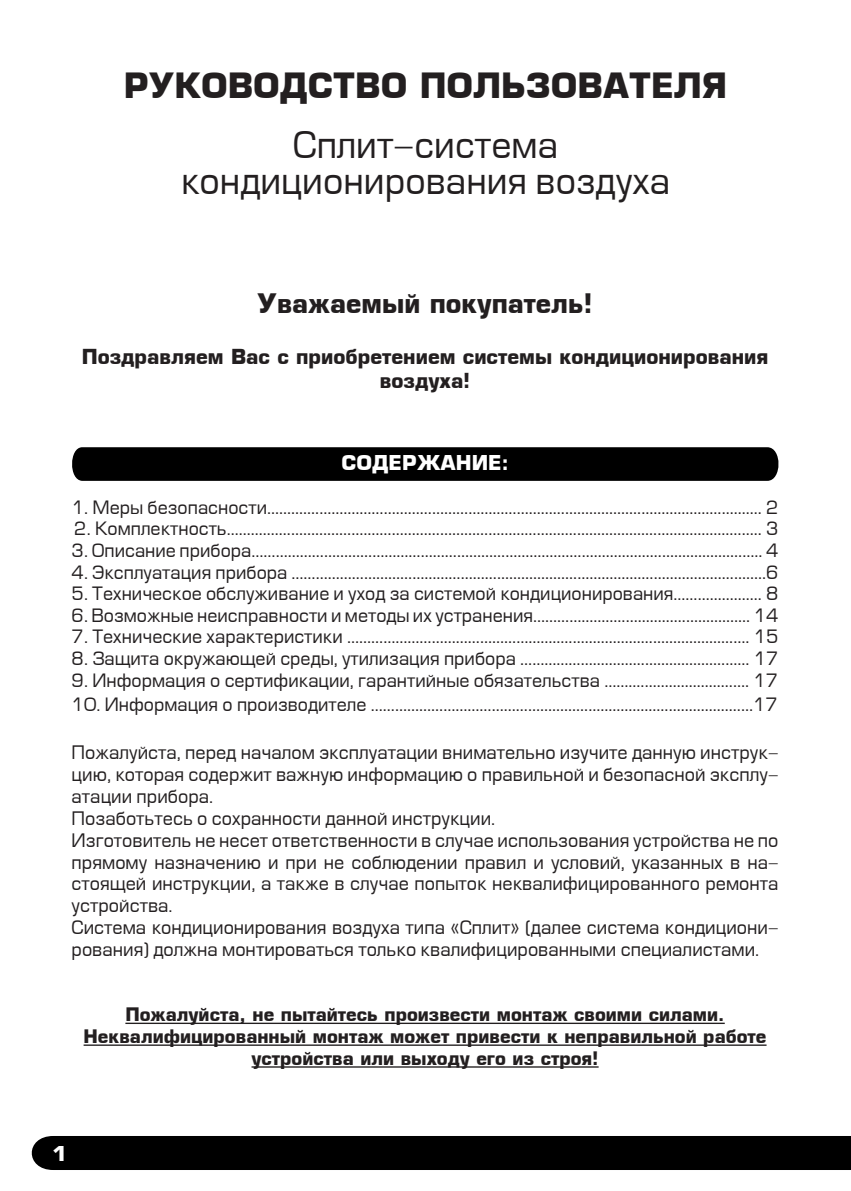
<style>
.page{position:relative;width:851px;height:1191px;background:#fff}
.page>*{position:absolute;margin:0;border:0;box-sizing:border-box;transform-origin:0 0}
.t1{font:36px "Europe";color:#231f20}
.t2{font:700 34px "Europe";color:#231f20}
.t3{font:700 26.2px "Europe";color:#231f20}
.t4{font:700 20.2px "Europe";color:#231f20}
.t5{font:700 20px "Europe";color:#fff}
.t6{font:700 20px "Europe";color:#fff}
.t7{font:18.2px/21.8px "Europe";color:#231f20;text-align:justify}
.t8{font:700 18.2px "Europe";color:#231f20}
.t9{font:18px "Europe";color:#231f20}
</style>
<div class="page">
<div style="left:31px;top:1136px;width:819px;height:34px;background:#000"></div>
<hr style="left:125px;top:1022px;width:599px;height:2px;background:#231f20">
<hr style="left:84px;top:1044px;width:682px;height:1px;background:#231f20">
<hr style="left:251px;top:1066px;width:347px;height:1px;background:#231f20">
<div style="left:72px;top:447px;width:707px;height:34px;background:#000"></div>
<p class="t2" style="left:124px;top:65px;width:604px">РУКОВОДСТВО ПОЛЬЗОВАТЕЛЯ</p>
<p class="t1" style="left:293px;top:126px;width:267px">Сплит-система</p>
<p class="t1" style="left:181px;top:162px;width:491px">кондиционирования воздуха</p>
<p class="t3" style="left:257px;top:287px;width:336px">Уважаемый покупатель!</p>
<p class="t4" style="left:82px;top:344px;width:688px">Поздравляем Вас с приобретением системы кондиционирования</p>
<p class="t4" style="left:380px;top:368px;width:92px">воздуха!</p>
<p class="t5" style="left:341px;top:450px;width:169px">СОДЕРЖАНИЕ:</p>
<p class="t9" style="left:72px;top:498px;width:708px">1. Меры безопасности....................………………………………………………................................................. 2</p>
<p class="t9" style="left:74px;top:519px;width:705px">2. Комплектность...................………….……………………………………………….......................................…….. 3</p>
<p class="t9" style="left:72px;top:541px;width:708px">3. Описание прибора………………………………………………………........................................................…….. 4</p>
<p class="t9" style="left:72px;top:562px;width:708px">4. Эксплуатация прибора ……………………………………………...................................................................6</p>
<p class="t9" style="left:72px;top:584px;width:708px">5. Техническое обслуживание и уход за системой кондиционирования...................... 8</p>
<p class="t9" style="left:72px;top:606px;width:708px">6. Возможные неисправности и методы их устранения…………...........……...................…... 14</p>
<p class="t9" style="left:72px;top:627px;width:708px">7. Технические характеристики …………………………………………….............................................…. 15</p>
<p class="t9" style="left:72px;top:649px;width:708px">8. Защита окружающей среды, утилизация прибора ………………..............................…...... 17</p>
<p class="t9" style="left:72px;top:670px;width:708px">9. Информация о сертификации, гарантийные обязательства …….......................……. 17</p>
<p class="t9" style="left:72px;top:695px;width:707px">10. Информация о производителе ………………………………………............................................……17</p>
<p class="t7" style="left:72px;top:742px;width:708px">Пожалуйста, перед началом эксплуатации внимательно изучите данную инструк&shy;цию, которая содержит важную информацию о правильной и безопасной эксплу&shy;атации прибора.</p>
<p class="t7" style="left:72px;top:808px;width:425px">Позаботьтесь о сохранности данной инструкции.</p>
<p class="t7" style="left:72px;top:830px;width:708px">Изготовитель не несет ответственности в случае использования устройства не по</p>
<p class="t7" style="left:72px;top:851px;width:708px">прямому назначению и при не соблюдении правил и условий, указанных в на&shy;стоящей инструкции, а также в случае попыток неквалифицированного ремонта устройства.</p>
<p class="t7" style="left:72px;top:917px;width:708px">Система кондиционирования воздуха типа «Сплит» (далее система кондициони&shy;рования) должна монтироваться только квалифицированными специалистами.</p>
<p class="t8" style="left:125px;top:1003px;width:600px">Пожалуйста, не пытайтесь произвести монтаж своими силами.</p>
<p class="t8" style="left:84px;top:1025px;width:684px">Неквалифицированный монтаж может привести к неправильной работе</p>
<p class="t8" style="left:251px;top:1047px;width:348px">устройства или выходу его из строя!</p>
<p class="t6" style="left:52px;top:1141px;width:16px">1</p>
</div>
